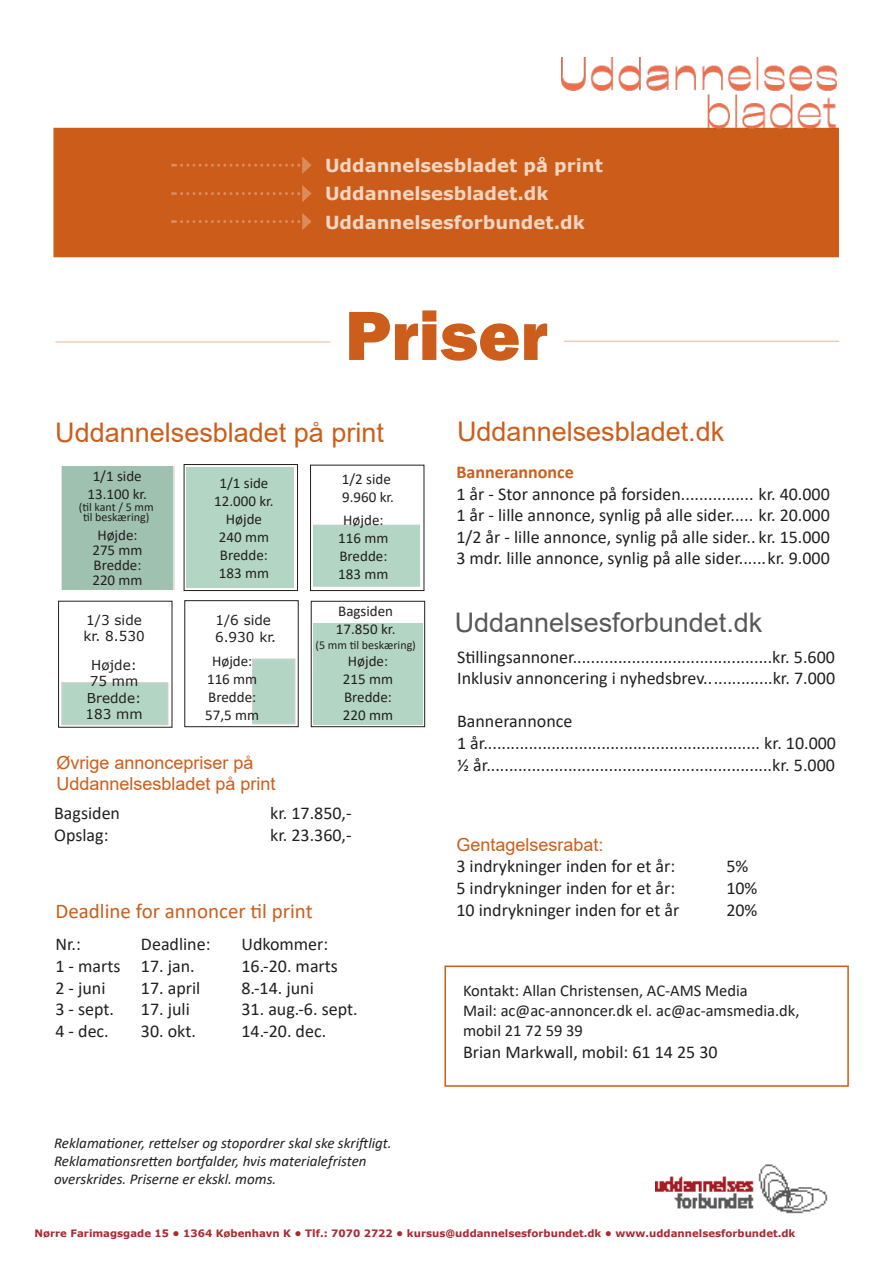
<style>
.page{position:relative;width:893px;height:1263px;background:#fff}
.page>*{position:absolute;margin:0;border:0;box-sizing:border-box;transform-origin:0 0}
.t1{font:800 72px "Franklin Gothic";color:#cd5d1a}
.t2{font:27px "Arial";color:#cd5d1a}
.t3{font:27px "Arial";color:#57585a}
.t4{font:21px "Calibri";color:#cd5d1a}
.t5{font:18px/21.6px "Calibri";color:#231f20}
.t6{font:700 18px "Verdana";color:#f2d5c3}
.t7{font:18px/21.6px "Arial";color:#cd5d1a}
.t8{font:700 18px "Calibri";color:#cd5d1a}
.t9{font:16.5px/19.8px "Calibri";color:#231f20}
.t10{font:15px/15px "Calibri";color:#231f20;text-align:center}
.t11{font:italic 15px/18px "Calibri";color:#231f20}
.t12{font:13.65px/16.4px "Verdana";color:#231f20}
.t13{font:12px/10.5px "Calibri";color:#231f20;text-align:center}
.t14{font:700 10.2px "Verdana";color:#a72b30}
.s1{font-family:"Arial";color:#cd5d1a}
</style>
<div class="page">
<div style="left:184px;top:464px;width:114px;height:126px;background:linear-gradient(to right,#fff,#fff)"></div>
<div style="left:184px;top:464px;width:114px;height:127px;border:1px solid #231f20"></div>
<div style="left:184px;top:600px;width:115px;height:127px;border:1px solid #231f20"></div>
<div style="left:252px;top:658px;width:43px;height:66px;background:#b3d6c4"></div>
<div style="left:310px;top:465px;width:114px;height:126px;border:1px solid #231f20"></div>
<div style="left:58px;top:601px;width:114px;height:127px;border:1px solid #231f20"></div>
<div style="left:311px;top:601px;width:114px;height:126px;border:1px solid #231f20"></div>
<div style="left:314px;top:623px;width:109px;height:101px;background:#b3d6c4"></div>
<div style="left:186px;top:467px;width:108px;height:120px;background:#b3d6c4"></div>
<div style="left:62px;top:466px;width:111px;height:123px;background:#9fc1b0"></div>
<img style="left:656px;top:1164px;width:172px;height:50px">
<div style="left:444px;top:965px;width:405px;height:122px;border:2px solid #cc5c19"></div>
<div style="left:54px;top:129px;width:784px;height:127px;background:#cc5c19"></div>
<div style="left:53px;top:128px;width:786px;height:129px;border:2px solid #cc5c19"></div>
<img style="left:561px;top:57px;width:275px;height:71px">
<svg style="left:173px;top:157px;width:139px;height:17px"></svg>
<svg style="left:173px;top:185px;width:139px;height:17px"></svg>
<svg style="left:173px;top:213px;width:139px;height:17px"></svg>
<div style="left:313px;top:525px;width:107px;height:62px;background:#b3d6c4"></div>
<div style="left:61px;top:682px;width:107px;height:43px;background:#b3d6c4"></div>
<hr style="left:55px;top:341px;width:275px;height:2px;background:#cd5d1a">
<hr style="left:564px;top:341px;width:275px;height:1px;background:#cd5d1a">
<p class="t6" style="left:325px;top:152px;width:279px">Uddannelsesbladet på print</p>
<p class="t6" style="left:325px;top:181px;width:225px">Uddannelsesbladet.dk</p>
<p class="t6" style="left:325px;top:209px;width:261px">Uddannelsesforbundet.dk</p>
<p class="t1" style="left:345px;top:289px;width:204px">Priser</p>
<p class="t2" style="left:55px;top:414px;width:330px">Uddannelsesbladet på print</p>
<p class="t10" style="left:87px;top:467px;width:61px;line-height:18px">1/1 side<br>13.100 kr.</p>
<p class="t13" style="left:79px;top:501px;width:77px">(til kant / 5 mm til beskæring)</p>
<p class="t10" style="left:92px;top:527px;width:52px">Højde:<br>275 mm<br>Bredde:</p>
<p class="t10" style="left:92px;top:572px;width:52px">220 mm</p>
<p class="t10" style="left:219px;top:475px;width:51px">1/1 side</p>
<p class="t10" style="left:214px;top:493px;width:61px">12.000 kr.</p>
<p class="t10" style="left:226px;top:511px;width:38px">Højde</p>
<p class="t10" style="left:219px;top:529px;width:52px">240 mm</p>
<p class="t10" style="left:220px;top:547px;width:49px">Bredde:</p>
<p class="t10" style="left:219px;top:565px;width:52px">183 mm</p>
<p class="t12" style="left:84px;top:611px;width:63px">1/3 side kr. 8.530</p>
<p class="t12" style="left:215px;top:612px;width:63px">1/6 side<br>6.930 kr.</p>
<p class="t12" style="left:91px;top:657px;width:47px">Højde:</p>
<p class="t12" style="left:90px;top:673px;width:50px">75 mm</p>
<p class="t12" style="left:87px;top:689px;width:56px">Bredde:</p>
<p class="t12" style="left:86px;top:705px;width:59px">183 mm</p>
<p class="t10" style="left:212px;top:653px;width:42px">Højde:</p>
<p class="t10" style="left:207px;top:671px;width:52px">116 mm</p>
<p class="t10" style="left:208px;top:689px;width:49px">Bredde:</p>
<p class="t10" style="left:205px;top:707px;width:55px">57,5 mm</p>
<p class="t7" style="left:56px;top:751px;width:221px">Øvrige annoncepriser på<br>Uddannelsesbladet på print</p>
<p class="t10" style="left:342px;top:470px;width:54px;line-height:18px;text-align:left">1/2 side<br>9.960 kr.</p>
<p class="t10" style="left:343px;top:512px;width:42px">Højde:</p>
<p class="t10" style="left:338px;top:530px;width:52px">116 mm</p>
<p class="t10" style="left:339px;top:548px;width:49px">Bredde:</p>
<p class="t10" style="left:338px;top:566px;width:52px">183 mm</p>
<p class="t10" style="left:338px;top:604px;width:56px">Bagsiden</p>
<p class="t10" style="left:336px;top:622px;width:61px">17.850 kr.</p>
<p class="t13" style="left:315px;top:639px;width:102px">(5 mm til beskæring)</p>
<p class="t10" style="left:348px;top:653px;width:42px">Højde:</p>
<p class="t10" style="left:343px;top:671px;width:52px">215 mm</p>
<p class="t10" style="left:344px;top:689px;width:49px">Bredde:</p>
<p class="t10" style="left:343px;top:707px;width:52px">220 mm</p>
<p class="t5" style="left:54px;top:802px;width:67px">Bagsiden</p>
<p class="t5" style="left:270px;top:802px;width:83px">kr. 17.850,-</p>
<p class="t5" style="left:54px;top:823px;width:56px">Opslag:</p>
<p class="t5" style="left:270px;top:823px;width:83px">kr. 23.360,-</p>
<p class="t4" style="left:55px;top:896px;width:259px">Deadline for annoncer til print</p>
<p class="t5" style="left:55px;top:933px;width:27px">Nr.:</p>
<p class="t5" style="left:141px;top:933px;width:71px">Deadline:</p>
<p class="t5" style="left:241px;top:933px;width:88px">Udkommer:</p>
<p class="t5" style="left:55px;top:955px;width:141px">1 - marts 17. jan.</p>
<p class="t5" style="left:241px;top:955px;width:98px">16.-20. marts</p>
<p class="t5" style="left:55px;top:976px;width:52px">2 - juni</p>
<p class="t5" style="left:141px;top:976px;width:61px">17. april</p>
<p class="t5" style="left:241px;top:976px;width:74px">8.-14. juni</p>
<p class="t5" style="left:55px;top:998px;width:60px">3 - sept.</p>
<p class="t5" style="left:141px;top:998px;width:50px">17. juli</p>
<p class="t5" style="left:241px;top:998px;width:118px">31. aug.-6. sept.</p>
<p class="t5" style="left:55px;top:1019px;width:55px">4 - dec.</p>
<p class="t5" style="left:141px;top:1019px;width:57px">30. okt.</p>
<p class="t5" style="left:241px;top:1019px;width:86px">14.-20. dec.</p>
<p class="t11" style="left:54px;top:1133px;width:339px">Reklamationer, rettelser og stopordrer skal ske skriftligt.<br>Reklamationsretten bortfalder, hvis materialefristen overskrides. Priserne er ekskl. moms.</p>
<p class="t2" style="left:457px;top:413px;width:269px">Uddannelsesbladet.dk</p>
<p class="t8" style="left:456px;top:459px;width:119px">Bannerannonce</p>
<p class="t5" style="left:456px;top:482px;width:375px">1 år - Stor annonce på forsiden................ kr. 40.000</p>
<p class="t5" style="left:456px;top:504px;width:375px">1 år - lille annonce, synlig på alle sider..... kr. 20.000<br>1/2 år - lille annonce, synlig på alle sider.. kr. 15.000</p>
<p class="t5" style="left:456px;top:547px;width:375px">3 mdr. lille annonce, synlig på alle sider......kr. 9.000</p>
<p class="t3" style="left:455px;top:604px;width:309px">Uddannelsesforbundet.dk</p>
<p class="t5" style="left:457px;top:645px;width:379px">Stillingsannoner............................................kr. 5.600<br>Inklusiv annoncering i nyhedsbrev...............kr. 7.000</p>
<p class="t5" style="left:457px;top:710px;width:380px">Bannerannonce<br>1 år............................................................. kr. 10.000</p>
<p class="t5" style="left:457px;top:753px;width:379px">½ år...............................................................kr. 5.000</p>
<p class="t5" style="left:456px;top:833px;width:220px"><span class="s1">Gentagelsesrabat:<br></span>3 indrykninger inden for et år:</p>
<p class="t5" style="left:726px;top:855px;width:23px">5%</p>
<p class="t5" style="left:456px;top:877px;width:220px">5 indrykninger inden for et år:</p>
<p class="t5" style="left:726px;top:877px;width:33px">10%</p>
<p class="t5" style="left:456px;top:898px;width:225px">10 indrykninger inden for et år</p>
<p class="t5" style="left:726px;top:898px;width:33px">20%</p>
<p class="t9" style="left:463px;top:981px;width:338px">Kontakt: Allan Christensen, AC-AMS Media<br>Mail: ac@ac-annoncer.dk el. ac@ac-amsmedia.dk, mobil 21 72 59 39</p>
<p class="t5" style="left:463px;top:1040px;width:256px">Brian Markwall, mobil: 61 14 25 30</p>
<p class="t14" style="left:35px;top:1226px;width:762px">Nørre Farimagsgade 15 • 1364 København K • Tlf.: 7070 2722 • kursus@uddannelsesforbundet.dk • www.uddannelsesforbundet.dk</p>
</div>
